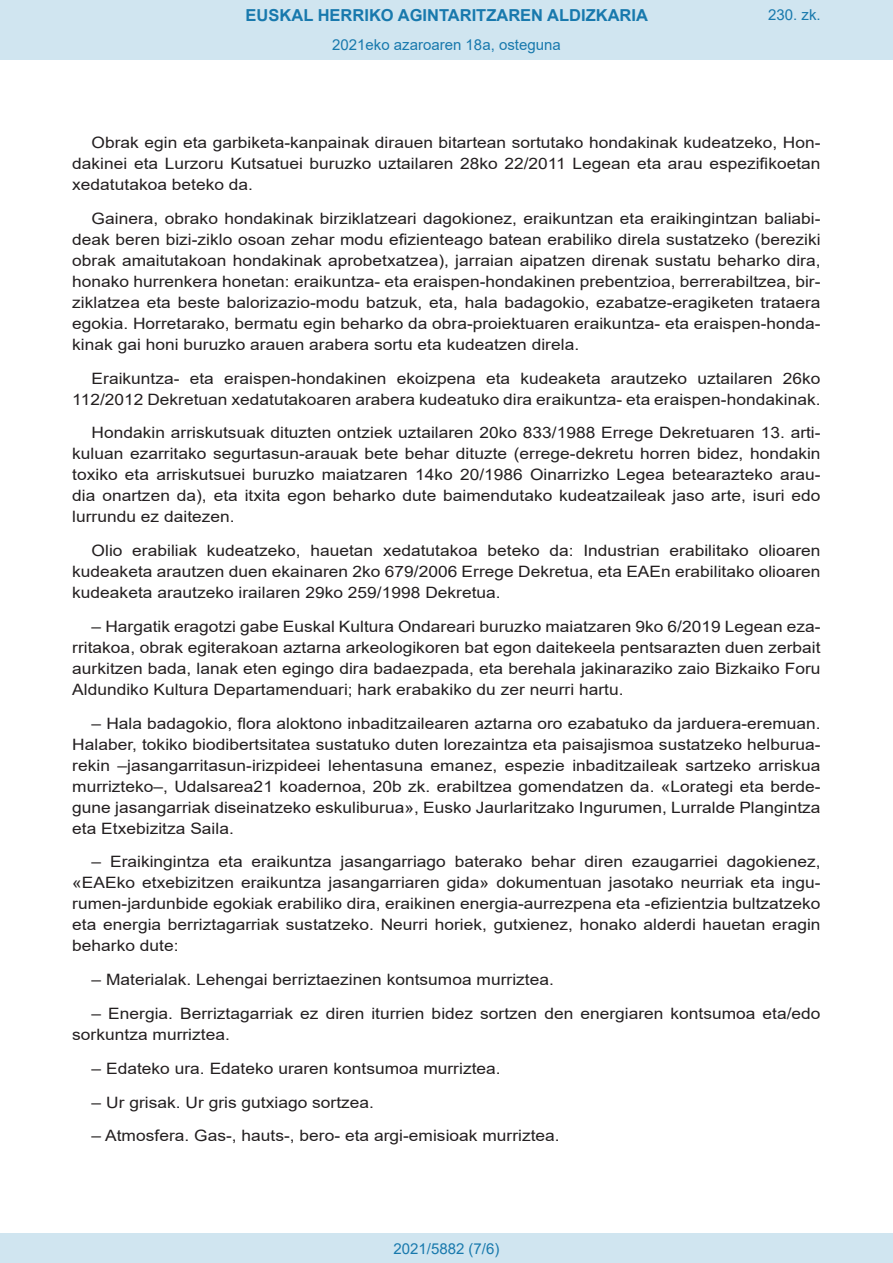
<style>
.page{position:relative;width:893px;height:1263px;background:#fff}
.page>*{position:absolute;margin:0;border:0;box-sizing:border-box;transform-origin:0 0}
.t1{font:700 16.5px "Arial";color:#1879ad}
.BOPVDetalle{font:15.6px/21px "Arial";color:#231f20;text-align:justify;scale:1.11 1}
.Paginacion_Centro{font:15px "Arial";color:#1879ad}
</style>
<div class="page">
<div style="left:0;top:0;width:893px;height:60px;background:#d0e5f0"></div>
<div style="left:0;top:1233px;width:893px;height:30px;background:#d0e5f0"></div>
<p class="t1" style="left:246px;top:3px;width:404px">EUSKAL HERRIKO AGINTARITZAREN ALDIZKARIA</p>
<p class="Paginacion_Centro" style="left:332px;top:35px;width:230px">2021eko azaroaren 18a, osteguna</p>
<p class="Paginacion_Centro" style="left:768px;top:5px;width:54px">230. zk.</p>
<p class="BOPVDetalle" style="left:72px;top:132px;width:676px;text-indent:19px">Obrak egin eta garbiketa-kanpainak dirauen bitartean sortutako hondakinak kudeatzeko, Hon&shy;dakinei eta Lurzoru Kutsatuei buruzko uztailaren 28ko 22/2011 Legean eta arau espezifikoetan xedatutakoa beteko da.</p>
<p class="BOPVDetalle" style="left:72px;top:208px;width:676px;text-indent:19px">Gainera, obrako hondakinak birziklatzeari dagokionez, eraikuntzan eta eraikingintzan baliabi&shy;deak beren bizi-ziklo osoan zehar modu efizienteago batean erabiliko direla sustatzeko (bereziki obrak amaitutakoan hondakinak aprobetxatzea), jarraian aipatzen direnak sustatu beharko dira, honako hurrenkera honetan: eraikuntza- eta eraispen-hondakinen prebentzioa, berrerabiltzea, bir&shy;ziklatzea eta beste balorizazio-modu batzuk, eta, hala badagokio, ezabatze-eragiketen trataera egokia. Horretarako, bermatu egin beharko da obra-proiektuaren eraikuntza- eta eraispen-honda&shy;kinak gai honi buruzko arauen arabera sortu eta kudeatzen direla.</p>
<p class="BOPVDetalle" style="left:72px;top:368px;width:676px;text-align:right">Eraikuntza- eta eraispen-hondakinen ekoizpena eta kudeaketa arautzeko uztailaren 26ko<br>112/2012 Dekretuan xedatutakoaren arabera kudeatuko dira eraikuntza- eta eraispen-hondakinak.</p>
<p class="BOPVDetalle" style="left:72px;top:422px;width:676px;text-indent:19px">Hondakin arriskutsuak dituzten ontziek uztailaren 20ko 833/1988 Errege Dekretuaren 13. arti&shy;kuluan ezarritako segurtasun-arauak bete behar dituzte (errege-dekretu horren bidez, hondakin toxiko eta arriskutsuei buruzko maiatzaren 14ko 20/1986 Oinarrizko Legea betearazteko arau&shy;dia onartzen da), eta itxita egon beharko dute baimendutako kudeatzaileak jaso arte, isuri edo lurrundu ez daitezen.</p>
<p class="BOPVDetalle" style="left:72px;top:540px;width:676px;text-indent:19px">Olio erabiliak kudeatzeko, hauetan xedatutakoa beteko da: Industrian erabilitako olioaren kudeaketa arautzen duen ekainaren 2ko 679/2006 Errege Dekretua, eta EAEn erabilitako olioaren kudeaketa arautzeko irailaren 29ko 259/1998 Dekretua.</p>
<p class="BOPVDetalle" style="left:72px;top:616px;width:676px;text-indent:19px">– Hargatik eragotzi gabe Euskal Kultura Ondareari buruzko maiatzaren 9ko 6/2019 Legean eza&shy;rritakoa, obrak egiterakoan aztarna arkeologikoren bat egon daitekeela pentsarazten duen zerbait aurkitzen bada, lanak eten egingo dira badaezpada, eta berehala jakinaraziko zaio Bizkaiko Foru Aldundiko Kultura Departamenduari; hark erabakiko du zer neurri hartu.</p>
<p class="BOPVDetalle" style="left:72px;top:713px;width:676px;text-indent:19px">– Hala badagokio, flora aloktono inbaditzailearen aztarna oro ezabatuko da jarduera-eremuan.<br>Halaber, tokiko biodibertsitatea sustatuko duten lorezaintza eta paisajismoa sustatzeko helburua&shy;rekin –jasangarritasun-irizpideei lehentasuna emanez, espezie inbaditzaileak sartzeko arriskua murrizteko–, Udalsarea21 koadernoa, 20b zk. erabiltzea gomendatzen da. «Lorategi eta berde&shy;gune jasangarriak diseinatzeko eskuliburua», Eusko Jaurlaritzako Ingurumen, Lurralde Plangintza eta Etxebizitza Saila.</p>
<p class="BOPVDetalle" style="left:72px;top:851px;width:676px;text-indent:19px">– Eraikingintza eta eraikuntza jasangarriago baterako behar diren ezaugarriei dagokienez, «EAEko etxebizitzen eraikuntza jasangarriaren gida» dokumentuan jasotako neurriak eta ingu&shy;rumen-jardunbide egokiak erabiliko dira, eraikinen energia-aurrezpena eta -efizientzia bultzatzeko eta energia berriztagarriak sustatzeko. Neurri horiek, gutxienez, honako alderdi hauetan eragin beharko dute:</p>
<p class="BOPVDetalle" style="left:92px;top:969px;width:418px">– Materialak. Lehengai berriztaezinen kontsumoa murriztea.</p>
<p class="BOPVDetalle" style="left:72px;top:1003px;width:676px;text-indent:19px">– Energia. Berriztagarriak ez diren iturrien bidez sortzen den energiaren kontsumoa eta/edo sorkuntza murriztea.</p>
<p class="BOPVDetalle" style="left:92px;top:1058px;width:370px">– Edateko ura. Edateko uraren kontsumoa murriztea.</p>
<p class="BOPVDetalle" style="left:92px;top:1091px;width:256px">– Ur grisak. Ur gris gutxiago sortzea.</p>
<p class="BOPVDetalle" style="left:92px;top:1125px;width:423px">– Atmosfera. Gas-, hauts-, bero- eta argi-emisioak murriztea.</p>
<p class="Paginacion_Centro" style="left:393px;top:1238px;width:107px">2021/5882 (7/6)</p>
</div>
